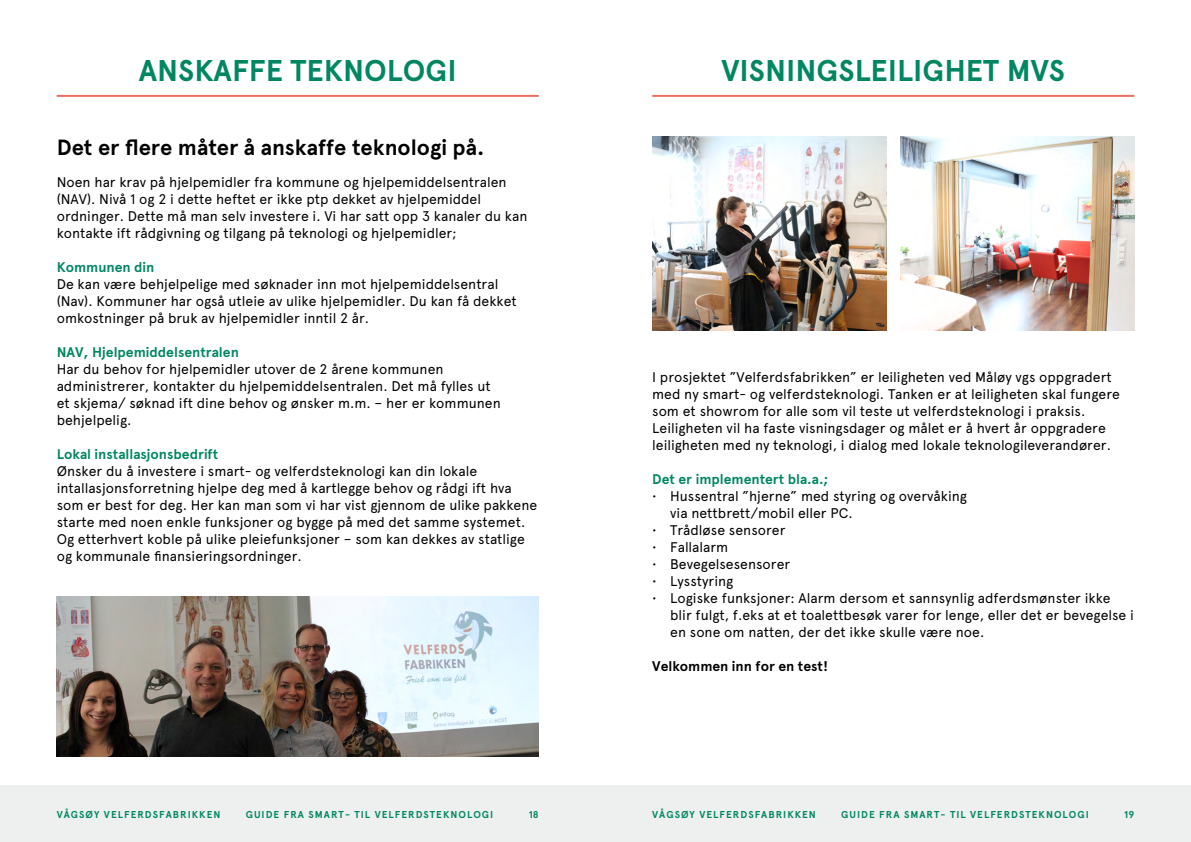
<style>
.page{position:relative;width:1191px;height:842px;background:#fff}
.page>*{position:absolute;margin:0;border:0;box-sizing:border-box;transform-origin:0 0}
.t1{font:700 30px "Apercu";color:#008762}
.t2{font:700 22px "Apercu";color:#000}
.t3{font:14px/17px "Apercu";color:#000}
.t4{font:700 14px "Apercu";color:#008762}
.t5{font:700 14px "Apercu";color:#000}
.t6{font:700 10px "Apercu";letter-spacing:.1em;color:#008762}
</style>
<div class="page">
<div style="left:0;top:785px;width:1191px;height:57px;background:#eeefef"></div>
<hr style="left:57px;top:95px;width:482px;height:2px;background:#ed6d5f">
<hr style="left:652px;top:95px;width:482px;height:2px;background:#ed6d5f">
<img style="left:652px;top:137px;width:234px;height:193px">
<img style="left:57px;top:596px;width:482px;height:161px">
<img style="left:900px;top:137px;width:234px;height:193px">
<h1 class="t1" style="left:139px;top:52px;width:320px">ANSKAFFE TEKNOLOGI</h1>
<h1 class="t1" style="left:721px;top:52px;width:345px">VISNINGSLEILIGHET MVS</h1>
<h2 class="t2" style="left:57px;top:134px;width:429px">Det er flere måter å anskaffe teknologi på.</h2>
<p class="t3" style="left:57px;top:173px;width:472px">Noen har krav på hjelpemidler fra kommune og hjelpemiddelsentralen (NAV). Nivå 1 og 2 i dette heftet er ikke ptp dekket av hjelpemiddel ordninger. Dette må man selv investere i. Vi har satt opp 3 kanaler du kan kontakte ift rådgivning og tilgang på teknologi og hjelpemidler;</p>
<p class="t4" style="left:57px;top:258px;width:99px">Kommunen din</p>
<p class="t3" style="left:57px;top:275px;width:461px">De kan være behjelpelige med søknader inn mot hjelpemiddelsentral (Nav). Kommuner har også utleie av ulike hjelpemidler. Du kan få dekket omkostninger på bruk av hjelpemidler inntil 2 år.</p>
<p class="t4" style="left:57px;top:343px;width:184px">NAV, Hjelpemiddelsentralen</p>
<p class="t3" style="left:57px;top:360px;width:445px">Har du behov for hjelpemidler utover de 2 årene kommunen administrerer, kontakter du hjelpemiddelsentralen. Det må fylles ut et skjema/ søknad ift dine behov og ønsker m.m. – her er kommunen behjelpelig.</p>
<p class="t4" style="left:57px;top:445px;width:163px">Lokal installasjonsbedrift</p>
<p class="t3" style="left:57px;top:462px;width:482px">Ønsker du å investere i smart- og velferdsteknologi kan din lokale intallasjonsforretning hjelpe deg med å kartlegge behov og rådgi ift hva som er best for deg. Her kan man som vi har vist gjennom de ulike pakkene starte med noen enkle funksjoner og bygge på med det samme systemet.<br>Og etterhvert koble på ulike pleiefunksjoner – som kan dekkes av statlige og kommunale finansieringsordninger.</p>
<p class="t3" style="left:652px;top:368px;width:469px">I prosjektet ”Velferdsfabrikken” er leiligheten ved Måløy vgs oppgradert med ny smart- og velferdsteknologi. Tanken er at leiligheten skal fungere som et showrom for alle som vil teste ut velferdsteknologi i praksis.<br>Leiligheten vil ha faste visningsdager og målet er å hvert år oppgradere leiligheten med ny teknologi, i dialog med lokale teknologileverandører.</p>
<p class="t4" style="left:652px;top:470px;width:178px">Det er implementert bla.a.;</p>
<p class="t3" style="left:670px;top:487px;width:298px;text-indent:-18px">• Hussentral ”hjerne” med styring og overvåking via nettbrett/mobil eller PC.</p>
<p class="t3" style="left:652px;top:521px;width:135px">• Trådløse sensorer</p>
<p class="t3" style="left:652px;top:538px;width:77px">• Fallalarm</p>
<p class="t3" style="left:652px;top:555px;width:140px">• Bevegelsesensorer</p>
<p class="t3" style="left:652px;top:572px;width:83px">• Lysstyring</p>
<p class="t3" style="left:670px;top:589px;width:465px;text-indent:-18px">• Logiske funksjoner: Alarm dersom et sannsynlig adferdsmønster ikke blir fulgt, f.eks at et toalettbesøk varer for lenge, eller det er bevegelse i en sone om natten, der det ikke skulle være noe.</p>
<p class="t5" style="left:652px;top:657px;width:177px">Velkommen inn for en test!</p>
<p class="t6" style="left:57px;top:808px;width:165px">VÅGSØY VELFERDSFABRIKKEN</p>
<p class="t6" style="left:246px;top:808px;width:249px">GUIDE FRA SMART- TIL VELFERDSTEKNOLOGI</p>
<p class="t6" style="left:529px;top:808px;width:12px">18</p>
<p class="t6" style="left:652px;top:808px;width:165px">VÅGSØY VELFERDSFABRIKKEN</p>
<p class="t6" style="left:841px;top:808px;width:249px">GUIDE FRA SMART- TIL VELFERDSTEKNOLOGI</p>
<p class="t6" style="left:1124px;top:808px;width:12px">19</p>
</div>
